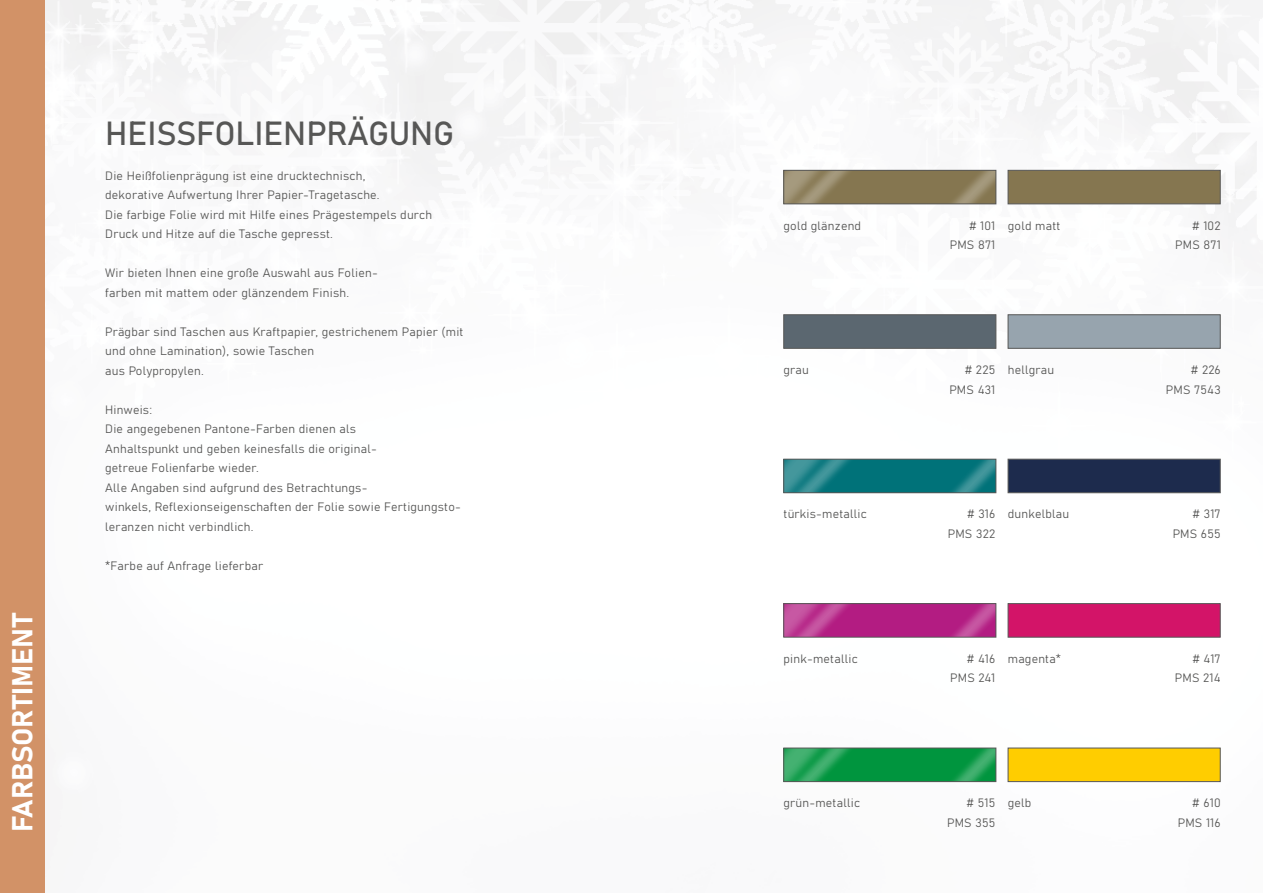
<style>
.page{position:relative;width:1263px;height:893px;background:#fff}
.page>*{position:absolute;margin:0;border:0;box-sizing:border-box;transform-origin:0 0}
.t1{font:33px "Bahnschrift";color:#575756}
.t2{font:28.5px "Bahnschrift";color:#fff}
.t3{font:12px/19.5px "Bahnschrift";letter-spacing:.02em;color:#575756}
</style>
<div class="page">
<div style="left:0;top:0;width:45px;height:893px;background:#d29267"></div>
<div style="left:784px;top:170px;width:212px;height:34px;background:#857650"></div>
<svg style="left:785px;top:172px;width:63px;height:30px"></svg>
<svg style="left:954px;top:172px;width:40px;height:30px"></svg>
<div style="left:783px;top:170px;width:213px;height:34px;border:1px solid #575756"></div>
<div style="left:1008px;top:170px;width:212px;height:34px;background:#857650;border:1px solid #575756"></div>
<div style="left:784px;top:459px;width:212px;height:34px;background:#007279"></div>
<svg style="left:785px;top:461px;width:64px;height:30px"></svg>
<svg style="left:953px;top:461px;width:41px;height:30px"></svg>
<div style="left:783px;top:459px;width:213px;height:34px;border:1px solid #575756"></div>
<div style="left:1008px;top:459px;width:212px;height:34px;background:#1d2b4d;border:1px solid #575756"></div>
<div style="left:784px;top:748px;width:212px;height:34px;background:#00953e"></div>
<svg style="left:785px;top:750px;width:64px;height:30px"></svg>
<svg style="left:954px;top:750px;width:40px;height:30px"></svg>
<div style="left:783px;top:748px;width:213px;height:34px;border:1px solid #575756"></div>
<div style="left:1008px;top:748px;width:212px;height:34px;background:#ffcd00;border:1px solid #575756"></div>
<div style="left:783px;top:314px;width:213px;height:35px;background:#5b6770;border:1px solid #575756"></div>
<div style="left:1008px;top:314px;width:212px;height:35px;background:#97a4ae;border:1px solid #575756"></div>
<div style="left:784px;top:604px;width:212px;height:33px;background:#b31c82"></div>
<svg style="left:785px;top:605px;width:63px;height:30px"></svg>
<svg style="left:954px;top:605px;width:40px;height:30px"></svg>
<div style="left:783px;top:603px;width:213px;height:34px;border:1px solid #575756"></div>
<div style="left:1008px;top:603px;width:212px;height:34px;background:#d31468;border:1px solid #575756"></div>
<h2 class="t2" style="left:1px;top:832px;width:222px;rotate:-90deg">FARBSORTIMENT</h2>
<h1 class="t1" style="left:105px;top:109px;width:351px">HEISSFOLIENPRÄGUNG</h1>
<p class="t3" style="left:105px;top:165px;width:328px">Die Heißfolienprägung ist eine drucktechnisch,<br>dekorative Aufwertung Ihrer Papier-Tragetasche.<br>Die farbige Folie wird mit Hilfe eines Prägestempels durch Druck und Hitze auf die Tasche gepresst.</p>
<p class="t3" style="left:105px;top:262px;width:274px">Wir bieten Ihnen eine große Auswahl aus Folien&shy;farben mit mattem oder glänzendem Finish.</p>
<p class="t3" style="left:105px;top:321px;width:360px">Prägbar sind Taschen aus Kraftpapier, gestrichenem Papier (mit und ohne Lamination), sowie Taschen<br>aus Polypropylen.</p>
<p class="t3" style="left:105px;top:399px;width:357px">Hinweis:<br>Die angegebenen Pantone-Farben dienen als<br>Anhaltspunkt und geben keinesfalls die original-<br>getreue Folienfarbe wieder.<br>Alle Angaben sind aufgrund des Betrachtungs-<br>winkels, Reflexionseigenschaften der Folie sowie Fertigungsto&shy;leranzen nicht verbindlich.</p>
<p class="t3" style="left:105px;top:555px;width:159px">*Farbe auf Anfrage lieferbar</p>
<p class="t3" style="left:783px;top:215px;width:79px">gold glänzend</p>
<p class="t3" style="left:950px;top:215px;width:112px;text-indent:19px"># 101 gold matt<br>PMS 871</p>
<p class="t3" style="left:1175px;top:215px;width:47px;text-align:right"># 102<br>PMS 871</p>
<p class="t3" style="left:783px;top:359px;width:27px">grau</p>
<p class="t3" style="left:949px;top:359px;width:106px;text-indent:15px"># 225 hellgrau<br>PMS 431</p>
<p class="t3" style="left:1166px;top:359px;width:56px;text-align:right"># 226<br>PMS 7543</p>
<p class="t3" style="left:783px;top:504px;width:85px">türkis-metallic</p>
<p class="t3" style="left:948px;top:504px;width:123px;text-indent:19px"># 316 dunkelblau<br>PMS 322</p>
<p class="t3" style="left:1173px;top:504px;width:49px;text-align:right"># 317<br>PMS 655</p>
<p class="t3" style="left:783px;top:648px;width:76px">pink-metallic</p>
<p class="t3" style="left:950px;top:648px;width:112px;text-indent:17px"># 416 magenta*<br>PMS 241</p>
<p class="t3" style="left:1175px;top:648px;width:47px;text-align:right"># 417<br>PMS 214</p>
<p class="t3" style="left:783px;top:792px;width:78px">grün-metallic</p>
<p class="t3" style="left:947px;top:792px;width:86px;text-indent:19px"># 515 gelb<br>PMS 355</p>
<p class="t3" style="left:1178px;top:792px;width:44px;text-align:right"># 610<br>PMS 116</p>
</div>
